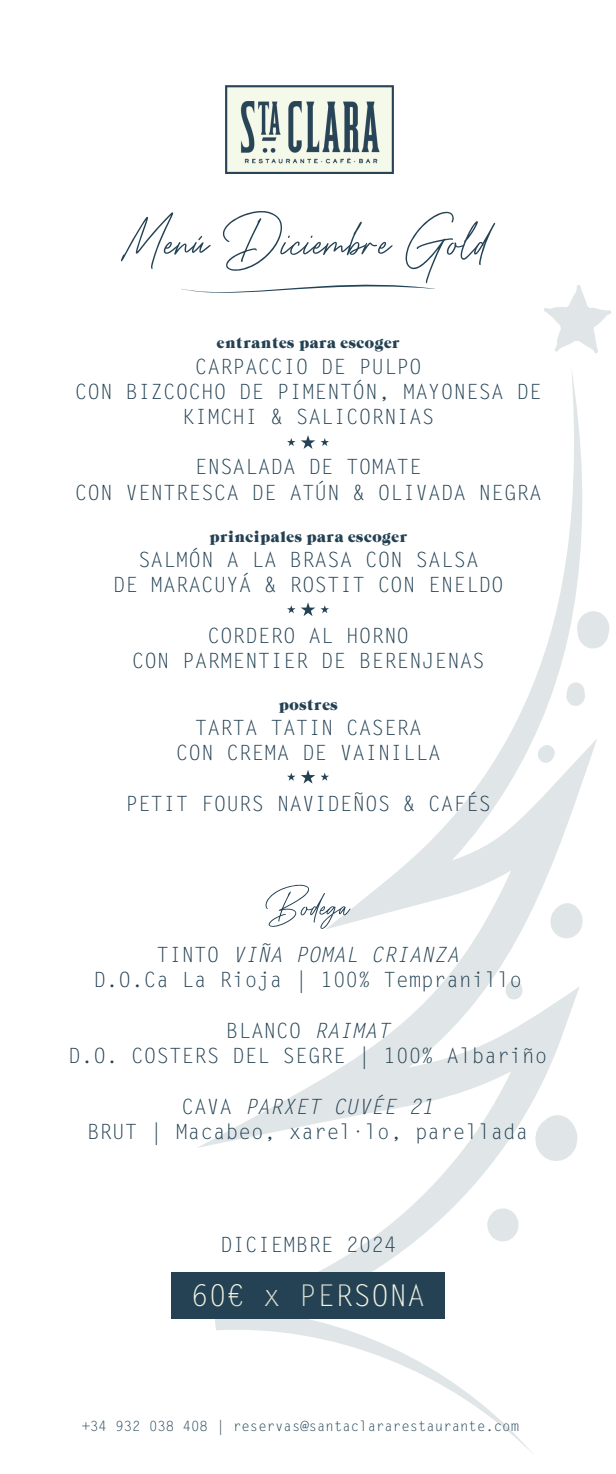
<style>
.page{position:relative;width:616px;height:1474px;background:#fff}
.page>*{position:absolute;margin:0;border:0;box-sizing:border-box;transform-origin:0 0}
.t1{font:89.77px "Handsta Signature";color:#244254}
.t2{font:63px "Handsta Signature";color:#244254}
.t3{font:29.93px "Letter Gothic Std";color:#f0f3e2}
.t4{font:21px/25.2px "Letter Gothic Std";color:#244254;text-align:center}
.t5{font:14px "Grouch";color:#244254}
.t6{font:14px "Letter Gothic Std";color:#204355}
.s1{font-style:italic}
</style>
<div class="page">
<svg style="left:181px;top:284px;width:253px;height:9px"></svg>
<img style="left:225px;top:86px;width:168px;height:87px">
<div style="left:171px;top:1271px;width:273px;height:47px;background:#244254"></div>
<svg style="left:544px;top:285px;width:67px;height:68px"></svg>
<svg style="left:196px;top:371px;width:401px;height:1082px"></svg>
<svg style="left:565px;top:682px;width:20px;height:24px"></svg>
<svg style="left:537px;top:743px;width:19px;height:20px"></svg>
<svg style="left:487px;top:1208px;width:31px;height:33px"></svg>
<svg style="left:550px;top:903px;width:32px;height:35px"></svg>
<svg style="left:535px;top:1114px;width:42px;height:47px"></svg>
<svg style="left:576px;top:611px;width:33px;height:37px"></svg>
<svg style="left:502px;top:980px;width:23px;height:19px"></svg>
<svg style="left:414px;top:1290px;width:22px;height:23px"></svg>
<h1 class="t1" style="left:121px;top:202px;width:368px">Menú Diciembre Gold</h1>
<p class="t5" style="left:216px;top:333px;width:185px">entrantes para escoger</p>
<p class="t4" style="left:75px;top:354px;width:468px">CARPACCIO DE PULPO<br>CON BIZCOCHO DE PIMENTÓN, MAYONESA DE<br>KIMCHI &amp; SALICORNIAS</p>
<p class="t4" style="left:75px;top:455px;width:468px">ENSALADA DE TOMATE<br>CON VENTRESCA DE ATÚN &amp; OLIVADA NEGRA</p>
<p class="t5" style="left:209px;top:526px;width:200px">principales para escoger</p>
<p class="t4" style="left:113px;top:547px;width:392px">SALMÓN A LA BRASA CON SALSA<br>DE MARACUYÁ &amp; ROSTIT CON ENELDO</p>
<p class="t4" style="left:132px;top:623px;width:354px">CORDERO AL HORNO<br>CON PARMENTIER DE BERENJENAS</p>
<p class="t5" style="left:278px;top:694px;width:61px">postres</p>
<p class="t4" style="left:176px;top:715px;width:266px">TARTA TATIN CASERA<br>CON CREMA DE VAINILLA</p>
<p class="t4" style="left:125px;top:791px;width:367px">PETIT FOURS NAVIDEÑOS &amp; CAFÉS</p>
<h2 class="t2" style="left:265px;top:878px;width:85px">Bodega</h2>
<p class="t4" style="left:93px;top:943px;width:430px">TINTO <span class="s1">VIÑA POMAL CRIANZA<br></span>D.O.Ca La Rioja | 100% Tempranillo</p>
<p class="t4" style="left:68px;top:1018px;width:480px">BLANCO <span class="s1">RAIMAT<br></span>D.O. COSTERS DEL SEGRE | 100% Albariño</p>
<p class="t4" style="left:87px;top:1094px;width:443px">CAVA <span class="s1">PARXET CUVÉE 21<br></span>BRUT | Macabeo, xarel·lo, parellada</p>
<p class="t4" style="left:220px;top:1232px;width:178px">DICIEMBRE 2024</p>
<h3 class="t3" style="left:191px;top:1278px;width:235px">60€ x PERSONA</h3>
<p class="t6" style="left:82px;top:1417px;width:438px">+34 932 038 408 | reservas@santaclararestaurante.com</p>
</div>
